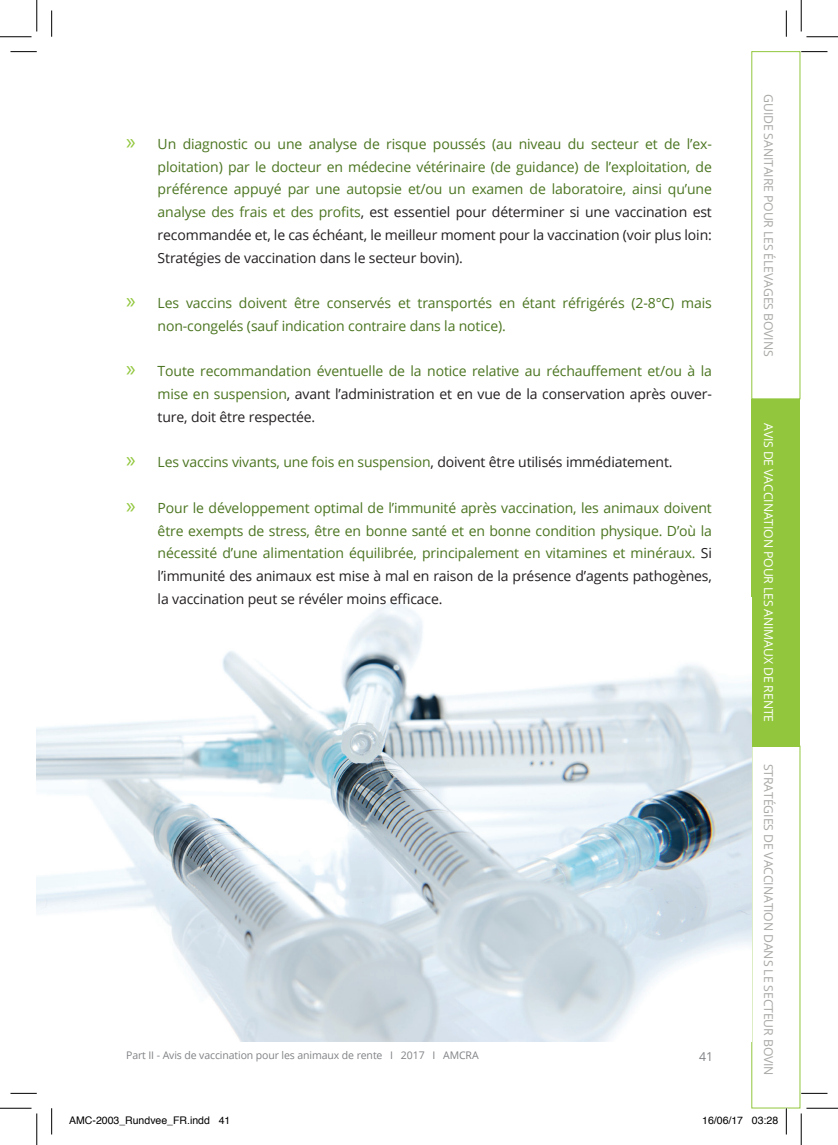
<style>
.page{position:relative;width:838px;height:1145px;background:#fff}
.page>*{position:absolute;margin:0;border:0;box-sizing:border-box;transform-origin:0 0}
.t1{font:14px/22.8px "Open Sans";letter-spacing:-.01em;color:#4b7520;text-align:justify}
.t2{font:12.25px "Open Sans";letter-spacing:-.01em;color:#a8a8a5}
.t3{font:12.25px "Open Sans";letter-spacing:-.01em;color:#fff}
.t4{font:12.25px "Open Sans";color:#808285}
.t5{font:10.5px "Open Sans";letter-spacing:-.01em;color:#808285}
.t6{font:10.5px "Helvetica";color:#000}
.s1{font-family:"Myriad Pro";font-size:22.75px;color:#92c73d}
.s2{color:#231f20}
</style>
<div class="page">
<hr style="left:127px;top:1041px;width:586px;height:1px;background:#808285">
<div style="left:751px;top:399px;width:48px;height:347px;background:#92c73d"></div>
<div style="left:751px;top:51px;width:49px;height:348px;border:1px solid #92c73d"></div>
<img style="left:37px;top:602px;width:714px;height:439px">
<svg style="left:10px;top:51px;width:27px;height:1px"></svg>
<svg style="left:801px;top:51px;width:26px;height:1px"></svg>
<svg style="left:10px;top:1093px;width:27px;height:1px"></svg>
<svg style="left:801px;top:1093px;width:26px;height:1px"></svg>
<svg style="left:51px;top:10px;width:1px;height:27px"></svg>
<svg style="left:51px;top:1108px;width:1px;height:26px"></svg>
<svg style="left:786px;top:10px;width:1px;height:27px"></svg>
<svg style="left:786px;top:1108px;width:1px;height:26px"></svg>
<hr style="left:0;top:36px;width:32px;height:1px;background:#000">
<hr style="left:806px;top:36px;width:31px;height:1px;background:#000">
<hr style="left:0;top:1108px;width:32px;height:1px;background:#000">
<hr style="left:806px;top:1108px;width:31px;height:1px;background:#000">
<hr style="left:36px;top:0;width:1px;height:31px;background:#000">
<hr style="left:36px;top:1113px;width:1px;height:32px;background:#000">
<hr style="left:800px;top:0;width:1px;height:31px;background:#000">
<hr style="left:800px;top:1113px;width:1px;height:32px;background:#000">
<p class="t1" style="left:158px;top:132px;width:555px;text-indent:-32px"><span class="s1">»</span> Un diagnostic ou une analyse de risque poussés (au niveau du secteur et de l’ex&shy;ploitation) par le docteur en médecine vétérinaire (de guidance) de l’exploitation, de préférence appuyé par une autopsie et/ou un examen de laboratoire, ainsi qu’une analyse des frais et des profits<span class="s2">, est essentiel pour déterminer si une vaccination est recommandée et, le cas échéant, le meilleur moment pour la vaccination (voir plus loin:<br>Stratégies de vaccination dans le secteur bovin).</span></p>
<p class="t1" style="left:158px;top:291px;width:555px;text-indent:-32px"><span class="s1">»</span> Les vaccins doivent être conservés et transportés en étant réfrigérés (2-8°C) mais non-congelés (sauf indication contraire dans la notice).</p>
<p class="t1" style="left:158px;top:359px;width:555px;text-indent:-32px"><span class="s1">»</span> Toute recommandation éventuelle de la notice relative au réchauffement et/ou à la mise en suspension<span class="s2">, avant l’administration et en vue de la conservation après ouver&shy;ture, doit être respectée.</span></p>
<p class="t1" style="left:126px;top:450px;width:548px"><span class="s1">»</span> Les vaccins vivants, une fois en suspension<span class="s2">, doivent être utilisés immédiatement.</span></p>
<p class="t1" style="left:158px;top:496px;width:555px;text-indent:-32px"><span class="s1">»</span> Pour le développement optimal de l’immunité après vaccination, les animaux doivent être exempts de stress, être en bonne santé et en bonne condition physique. D’où la nécessité d’une alimentation équilibrée, principalement en vitamines et minéraux. <span class="s2">Si l’immunité des animaux est mise à mal en raison de la présence d’agents pathogènes, la vaccination peut se révéler moins efficace.</span></p>
<p class="t5" style="left:126px;top:1048px;width:354px">Part II - Avis de vaccination pour les animaux de rente I 2017 I AMCRA</p>
<p class="t4" style="left:699px;top:1048px;width:15px">41</p>
<p class="t2" style="left:776px;top:94px;width:264px;rotate:90deg">GUIDE SANITAIRE POUR LES ÉLEVAGES BOVINS</p>
<p class="t3" style="left:776px;top:423px;width:301px;rotate:90deg">AVIS DE VACCINATION POUR LES ANIMAUX DE RENTE</p>
<p class="t2" style="left:776px;top:764px;width:313px;rotate:90deg">STRATÉGIES DE VACCINATION DANS LE SECTEUR BOVIN</p>
<p class="t6" style="left:69px;top:1112px;width:163px">AMC-2003_Rundvee_FR.indd 41</p>
<p class="t6" style="left:702px;top:1112px;width:77px">16/06/17 03:28</p>
</div>
